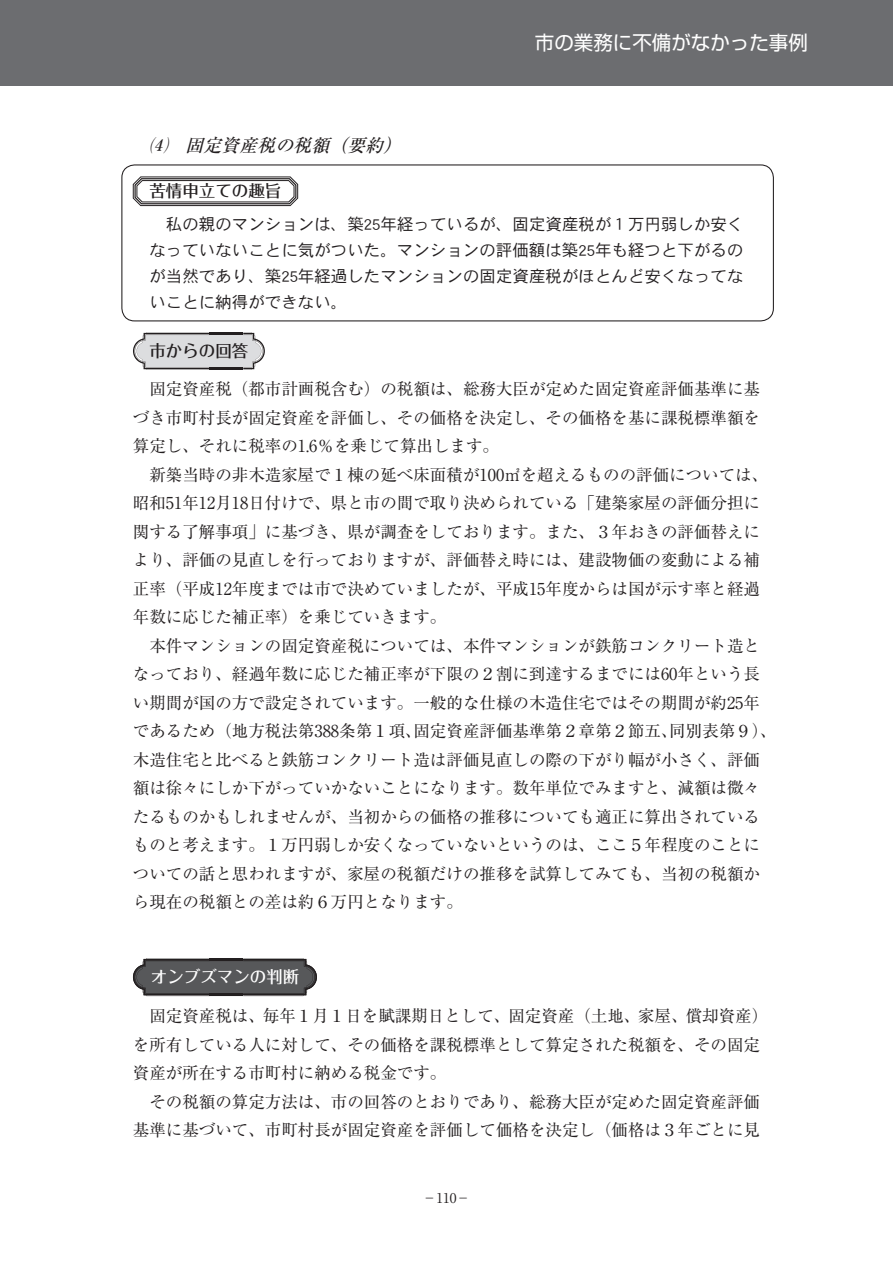
<style>
.page{position:relative;width:893px;height:1263px;background:#fff}
.page>*{position:absolute;margin:0;border:0;box-sizing:border-box;transform-origin:0 0}
.t1{font:19.5px "Shin Go Pr 5";color:#fff}
.t2{font:italic 500 18px "Ryumin Pr 5";color:#231f20}
.t3{font:16.5px/28.5px "Ryumin Pr 5";color:#231f20}
.t4{font:16.5px/26.2px "DFHS Gothic Std W3";color:#231f20;text-align:justify}
.t5{font:500 16.5px "Folk Pro";color:#231f20}
.t6{font:500 16.5px "Folk Pro";color:#fff}
.t7{font:13.5px "Ryumin Pr 5";color:#231f20}
</style>
<div class="page">
<div style="left:121px;top:164px;width:653px;height:157px;border:1px solid #231f20;border-radius:13px"></div>
<svg style="left:132px;top:176px;width:167px;height:30px"></svg>
<div style="left:137px;top:180px;width:157px;height:22px;border:1px solid #231f20;border-radius:5px"></div>
<svg style="left:133px;top:332px;width:132px;height:38px;background:#ceced0"></svg>
<hr style="left:210px;top:332px;width:33px;height:1px;background:#231f20">
<hr style="left:210px;top:370px;width:33px;height:1px;background:#231f20">
<hr style="left:210px;top:367px;width:33px;height:1px;background:#231f20">
<hr style="left:210px;top:335px;width:33px;height:1px;background:#231f20">
<hr style="left:210px;top:368px;width:33px;height:1px;background:#231f20">
<hr style="left:210px;top:333px;width:33px;height:1px;background:#231f20">
<hr style="left:210px;top:996px;width:33px;height:1px;background:#231f20">
<svg style="left:133px;top:958px;width:184px;height:38px;background:#5b5c5d"></svg>
<div style="left:0;top:0;width:893px;height:85px;background:#6c6d70"></div>
<p class="t1" style="left:535px;top:26px;width:274px">市の業務に不備がなかった事例</p>
<p class="t2" style="left:131px;top:131px;width:278px">　⑷　固定資産税の税額（要約）</p>
<p class="t5" style="left:149px;top:177px;width:133px">苦情申立ての趣旨</p>
<p class="t4" style="left:149px;top:210px;width:596px">　私の親のマンションは、築25年経っているが、固定資産税が１万円弱しか安くなっていないことに気がついた。マンションの評価額は築25年も経つと下がるのが当然であり、築25年経過したマンションの固定資産税がほとんど安くなってないことに納得ができない。</p>
<p class="t5" style="left:149px;top:337px;width:100px">市からの回答</p>
<p class="t3" style="left:133px;top:374px;width:645px">　固定資産税（都市計画税含む）の税額は、総務大臣が定めた固定資産評価基準に基づき市町村長が固定資産を評価し、その価格を決定し、その価格を基に課税標準額を算定し、それに税率の1.6％を乗じて算出します。<br>　新築当時の非木造家屋で１棟の延べ床面積が100㎡を超えるものの評価については、昭和51年12月18日付けで、県と市の間で取り決められている「建築家屋の評価分担に関する了解事項」に基づき、県が調査をしております。また、３年おきの評価替えにより、評価の見直しを行っておりますが、評価替え時には、建設物価の変動による補正率（平成12年度までは市で決めていましたが、平成15年度からは国が示す率と経過年数に応じた補正率）を乗じていきます。<br>　本件マンションの固定資産税については、本件マンションが鉄筋コンクリート造となっており、経過年数に応じた補正率が下限の２割に到達するまでには60年という長い期間が国の方で設定されています。一般的な仕様の木造住宅ではその期間が約25年であるため（地方税法第388条第１項、固定資産評価基準第２章第２節五、同別表第９）、木造住宅と比べると鉄筋コンクリート造は評価見直しの際の下がり幅が小さく、評価額は徐々にしか下がっていかないことになります。数年単位でみますと、減額は微々たるものかもしれませんが、当初からの価格の推移についても適正に算出されているものと考えます。１万円弱しか安くなっていないというのは、ここ５年程度のことについての話と思われますが、家屋の税額だけの推移を試算してみても、当初の税額から現在の税額との差は約６万円となります。</p>
<p class="t6" style="left:151px;top:963px;width:150px">オンブズマンの判断</p>
<p class="t3" style="left:133px;top:1001px;width:637px">　固定資産税は、毎年１月１日を賦課期日として、固定資産（土地、家屋、償却資産）を所有している人に対して、その価格を課税標準として算定された税額を、その固定資産が所在する市町村に納める税金です。<br>　その税額の算定方法は、市の回答のとおりであり、総務大臣が定めた固定資産評価基準に基づいて、市町村長が固定資産を評価して価格を決定し（価格は３年ごとに見</p>
<p class="t7" style="left:423px;top:1188px;width:49px">−110−</p>
</div>
